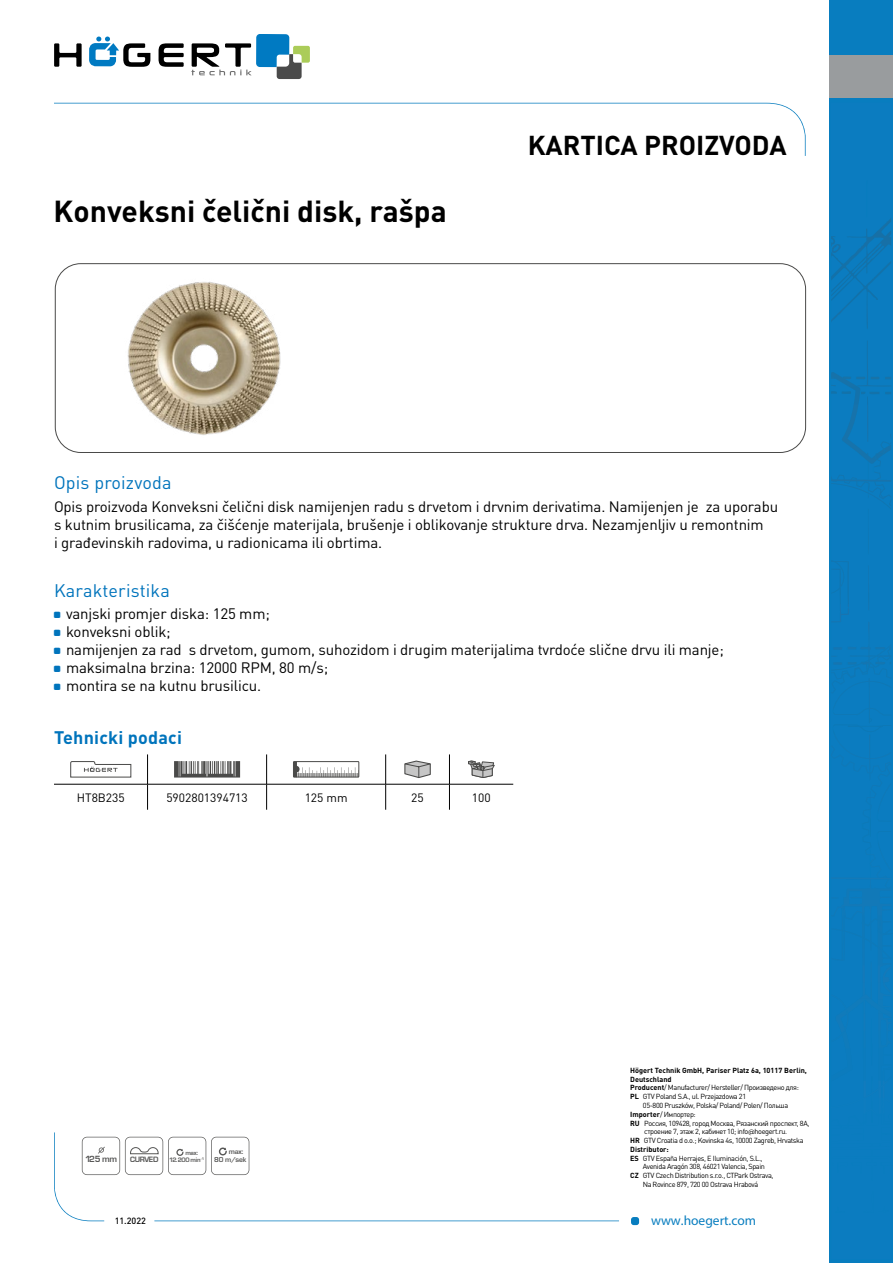
<style>
.page{position:relative;width:893px;height:1263px;background:#fff}
.page>*{position:absolute;margin:0;border:0;box-sizing:border-box;transform-origin:0 0}
.t1{font:700 30px "DIN Pro";color:#000}
.t2{font:700 27px "DIN Pro";color:#000}
.t3{font:18px "DIN Pro";letter-spacing:.01em;color:#0074bc}
.t4{font:700 18px "DIN Pro";letter-spacing:.01em;color:#0074bc}
.t5{font:15px/18px "DIN Pro";letter-spacing:-.01em;color:#000}
.t6{font:13.5px "Myriad Pro";color:#087dbf}
.t7{font:12px "DIN Pro";color:#000}
.t8{font:500 9px "DIN Pro";color:#000}
.t9{font:700 8.25px "Euromode";color:#575756}
.t10{font:7.35px "DIN Pro";letter-spacing:-.05em;color:#000}
.t11{font:700 7.35px "DIN Pro";color:#000}
.t12{font:700 7.2px "Euromode";letter-spacing:-.05em;color:#575756}
.t13{font:700 6.6px/7.9px "Euromode";letter-spacing:-.025em;color:#575756}
.t14{font:700 6px/7.1px "Euromode";letter-spacing:-.05em;color:#575756}
.s1{font-weight:700}
.s2{font-family:"Merel"}
</style>
<div class="page">
<svg style="left:54px;top:43px;width:28px;height:24px"></svg>
<svg style="left:159px;top:43px;width:25px;height:24px"></svg>
<svg style="left:89px;top:37px;width:61px;height:30px"></svg>
<svg style="left:191px;top:34px;width:119px;height:45px"></svg>
<svg style="left:54px;top:103px;width:752px;height:53px"></svg>
<div style="left:631px;top:1217px;width:8px;height:8px;background:#087dbf;border-radius:3px"></div>
<svg style="left:54px;top:1132px;width:565px;height:89px"></svg>
<div style="left:830px;top:0;width:63px;height:1263px;background:#087dbf"></div>
<img style="left:831px;top:273px;width:50px;height:56px">
<img style="left:867px;top:222px;width:24px;height:44px">
<img style="left:831px;top:222px;width:56px;height:42px">
<svg style="left:831px;top:341px;width:60px;height:565px"></svg>
<img style="left:863px;top:906px;width:28px;height:76px">
<img style="left:831px;top:877px;width:60px;height:2px">
<img style="left:848px;top:647px;width:43px;height:3px">
<div style="left:830px;top:56px;width:63px;height:42px;background:#999c9e"></div>
<svg style="left:147px;top:785px;width:1px;height:25px"></svg>
<svg style="left:266px;top:785px;width:1px;height:25px"></svg>
<svg style="left:385px;top:785px;width:1px;height:25px"></svg>
<svg style="left:449px;top:785px;width:1px;height:25px"></svg>
<hr style="left:147px;top:754px;width:1px;height:30px;background:#000">
<hr style="left:266px;top:754px;width:1px;height:30px;background:#000">
<hr style="left:385px;top:754px;width:1px;height:30px;background:#000">
<hr style="left:449px;top:754px;width:1px;height:30px;background:#000">
<hr style="left:54px;top:784px;width:94px;height:1px;background:#000">
<hr style="left:148px;top:784px;width:119px;height:1px;background:#000">
<hr style="left:267px;top:784px;width:119px;height:1px;background:#000">
<hr style="left:386px;top:784px;width:63px;height:1px;background:#000">
<hr style="left:449px;top:784px;width:64px;height:1px;background:#000">
<svg style="left:70px;top:761px;width:61px;height:16px"></svg>
<svg style="left:174px;top:761px;width:66px;height:16px"></svg>
<svg style="left:295px;top:763px;width:62px;height:12px"></svg>
<div style="left:293px;top:761px;width:66px;height:16px;border:1px solid #4a4a49"></div>
<svg style="left:404px;top:760px;width:27px;height:18px"></svg>
<svg style="left:468px;top:761px;width:27px;height:17px"></svg>
<svg style="left:82px;top:1137px;width:167px;height:38px"></svg>
<img style="left:127px;top:281px;width:154px;height:154px">
<div style="left:55px;top:263px;width:751px;height:190px;border:1px solid #4a4a49;border-radius:26px"></div>
<h1 class="t1" style="left:54px;top:191px;width:395px">Konveksni čelični disk, rašpa</h1>
<h2 class="t2" style="left:528px;top:126px;width:261px">KARTICA PROIZVODA</h2>
<h3 class="t3" style="left:54px;top:471px;width:119px">Opis proizvoda</h3>
<p class="t5" style="left:54px;top:497px;width:726px">Opis proizvoda Konveksni čelični disk namijenjen radu s drvetom i drvnim derivatima. Namijenjen je za uporabu s kutnim brusilicama, za čišćenje materijala, brušenje i oblikovanje strukture drva. Nezamjenljiv u remontnim<br>i građevinskih radovima, u radionicama ili obrtima.</p>
<h3 class="t3" style="left:54px;top:578px;width:117px">Karakteristika</h3>
<h3 class="t5" style="left:66px;top:604px;width:659px">vanjski promjer diska: 125 mm;<br>konveksni oblik;<br>namijenjen za rad s drvetom, gumom, suhozidom i drugim materijalima tvrdoće slične drvu ili manje; maksimalna brzina: 12000 RPM, 80 m/s;<br>montira se na kutnu brusilicu.</h3>
<h3 class="t4" style="left:54px;top:725px;width:129px">Tehnicki podaci</h3>
<h3 class="t7" style="left:77px;top:789px;width:50px">HT8B235</h3>
<h3 class="t7" style="left:166px;top:789px;width:83px">5902801394713</h3>
<h3 class="t7" style="left:305px;top:789px;width:44px">125 mm</h3>
<h3 class="t7" style="left:411px;top:789px;width:14px">25</h3>
<h3 class="t7" style="left:472px;top:789px;width:20px">100</h3>
<p class="t9" style="left:85px;top:1153px;width:34px">125 mm</p>
<p class="t12" style="left:130px;top:1155px;width:30px">CURVED</p>
<p class="t14" style="left:169px;top:1149px;width:37px;text-indent:16px">max:<br>12.200min<sup>-1</sup></p>
<p class="t13" style="left:214px;top:1147px;width:34px;text-indent:15px">max:<br>80 m/sek</p>
<p class="t11" style="left:630px;top:1065px;width:178px">Högert Technik GmbH, Pariser Platz 6a, 10117 Berlin,</p>
<p class="t11" style="left:630px;top:1074px;width:43px">Deutschland</p>
<p class="t10" style="left:630px;top:1083px;width:170px"><span class="s1">Producent</span>/ Manufacturer/ Hersteller/ Произведено для:</p>
<p class="t10" style="left:630px;top:1091px;width:117px"><span class="s1">PL</span> GTV Poland S.A., ul. Przejazdowa 21</p>
<p class="t10" style="left:643px;top:1100px;width:147px">05-800 Pruszków, Polska/ Poland/ Polen/ Польша</p>
<p class="t10" style="left:630px;top:1109px;width:67px"><span class="s1">Importer</span>/ Импортер:</p>
<p class="t10" style="left:630px;top:1118px;width:181px"><span class="s1">RU</span> Россия, 109428, город Москва, Рязанский проспект, 8А,</p>
<p class="t10" style="left:644px;top:1127px;width:144px">строение 7, этаж 2, кабинет 10; info<span class="s2">@</span>hoegert.ru.</p>
<p class="t10" style="left:630px;top:1135px;width:175px"><span class="s1">HR</span> GTV Croatia d o.o.; Kovinska 4s, 10000 Zagreb, Hrvatska</p>
<p class="t11" style="left:630px;top:1144px;width:40px">Distributor:</p>
<p class="t10" style="left:630px;top:1153px;width:134px"><span class="s1">ES</span> GTV España Herrajes, E Iluminación, S.L.,</p>
<p class="t10" style="left:643px;top:1162px;width:124px">Avenida Aragón 308, 46021 Valencia, Spain</p>
<p class="t10" style="left:630px;top:1170px;width:145px"><span class="s1">CZ</span> GTV Czech Distribution s.r.o., CTPark Ostrava,</p>
<p class="t10" style="left:643px;top:1179px;width:117px">Na Rovince 879, 720 00 Ostrava Hrabová</p>
<p class="t8" style="left:115px;top:1213px;width:33px">11.2022</p>
<h3 class="t6" style="left:651px;top:1212px;width:107px">www.hoegert.com</h3>
</div>
